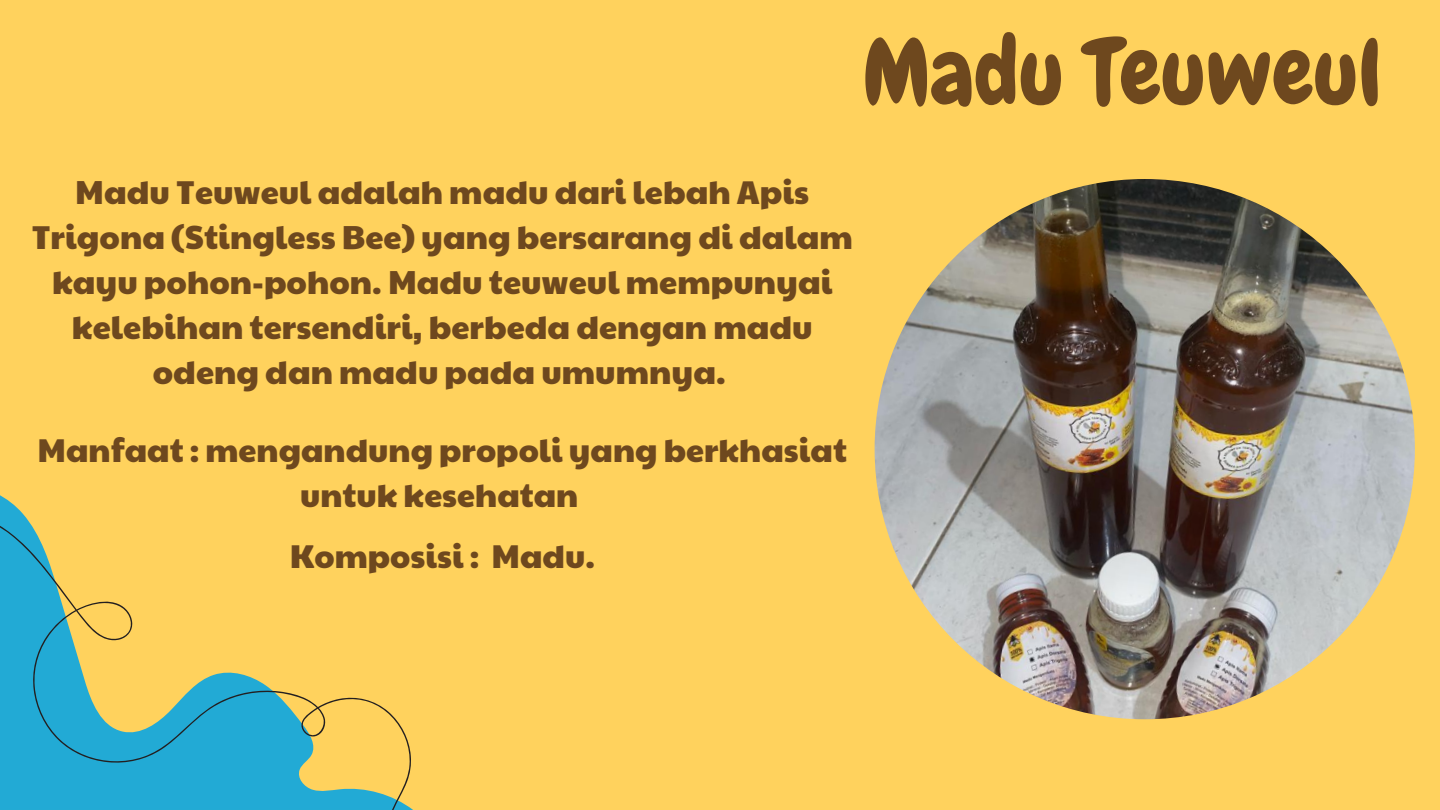
<style>
.page{position:relative;width:1440px;height:810px;background:#ffd25d}
.page>*{position:absolute;margin:0;border:0;box-sizing:border-box;transform-origin:0 0}
.t1{font:92px "Chewy";color:#6e481e}
.t2{font:32.6px/45px "Paytone One";color:#6e481e;text-align:center}
.t3{font:32.3px/45px "Paytone One";color:#6e481e;text-align:center}
</style>
<div class="page">
<img style="left:875px;top:179px;width:540px;height:540px">
<svg style="left:0;top:511px;width:412px;height:299px"></svg>
<p class="t1" style="left:862px;top:14px;width:521px">Madu Teuweul</p>
<p class="t2" style="left:32px;top:168px;width:823px">Madu Teuweul adalah madu dari lebah Apis Trigona (Stingless Bee) yang bersarang di dalam kayu pohon-pohon. Madu teuweul mempunyai kelebihan tersendiri, berbeda dengan madu odeng dan madu pada umumnya.</p>
<p class="t3" style="left:38px;top:426px;width:811px">Manfaat : mengandung propoli yang berkhasiat untuk kesehatan</p>
<p class="t3" style="left:290px;top:533px;width:307px">Komposisi : Madu.</p>
</div>
